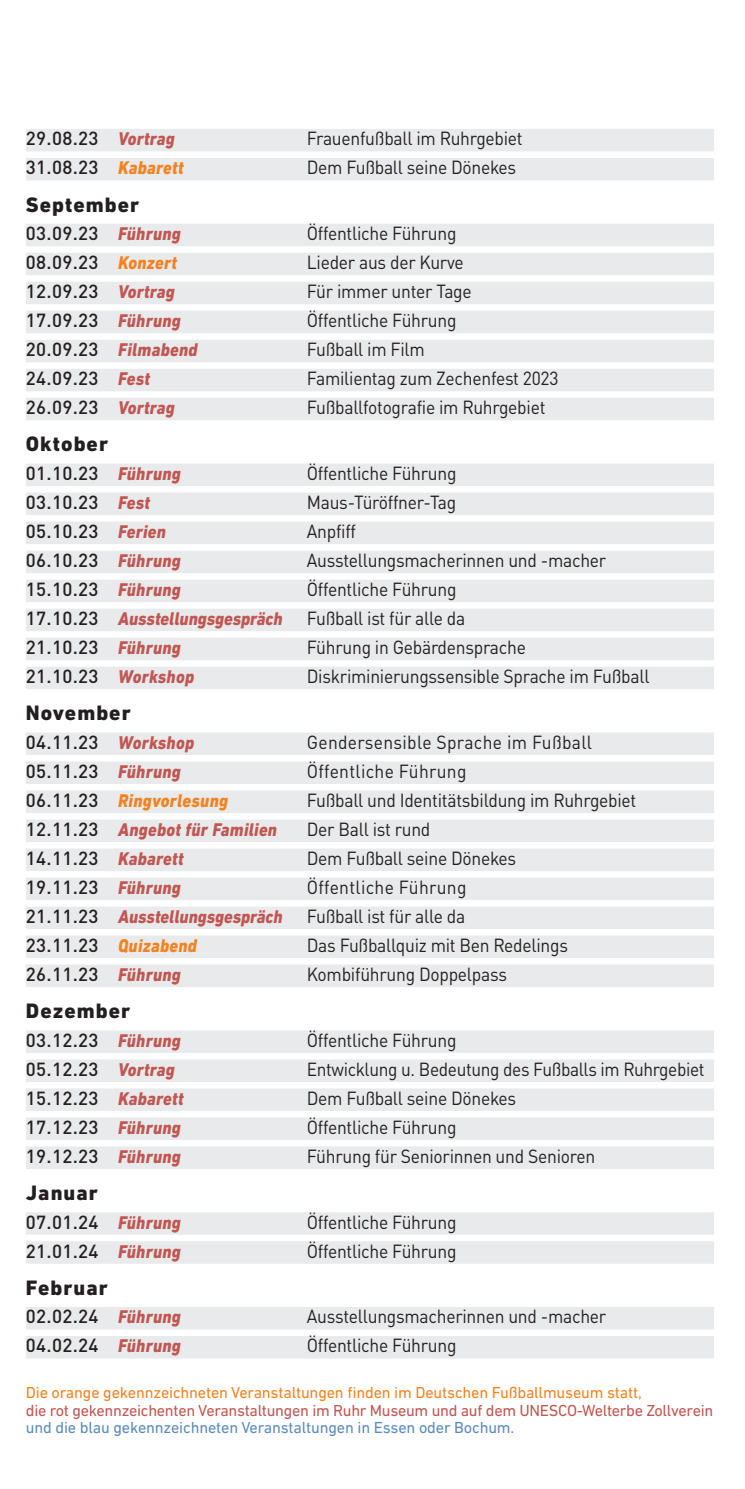
<style>
.page{position:relative;width:745px;height:1489px;background:#fff}
.page>*{position:absolute;margin:0;border:0;box-sizing:border-box;transform-origin:0 0}
.t1{font:800 21.25px "DIN Next LT Pro";letter-spacing:.05em;color:#231f20}
.t2{font:18.75px "DIN Pro";letter-spacing:-.015em;color:#231f20;scale:.93 1}
.t3{font:500 18.75px "DIN Pro";letter-spacing:.015em;color:#231f20}
.t4{font:italic 800 18.75px "DIN Next LT Pro";color:#c15652;scale:.9 1}
.t5{font:18.75px "DIN Pro";letter-spacing:.015em;color:#231f20;scale:.93 1}
.t6{font:18.75px "DIN Pro";letter-spacing:-.015em;color:#231f20;scale:.92 1}
.t7{font:italic 800 18.75px "DIN Next LT Pro";letter-spacing:.015em;color:#f58220;scale:.9 1}
.t8{font:16.25px "DIN Next LT Pro";letter-spacing:-.02em;color:#c15652}
.t9{font:16.25px "DIN Next LT Pro";letter-spacing:-.01em;color:#f58220}
.t10{font:16.25px "DIN Next LT Pro";letter-spacing:-.01em;color:#5c8bbe}
.s1{font-family:"DIN Next LT Pro";font-weight:800;font-style:italic;color:#c15652}
.s2{font-family:"DIN Next LT Pro";font-weight:800;font-style:italic;color:#f58220}
.s3{font-family:"DIN Pro";font-weight:500;font-style:normal;color:#231f20}
</style>
<div class="page">
<div style="left:26px;top:129px;width:687px;height:22px;background:#e9eaeb"></div>
<div style="left:26px;top:158px;width:687px;height:22px;background:#e9eaeb"></div>
<div style="left:26px;top:224px;width:687px;height:22px;background:#e9eaeb"></div>
<div style="left:26px;top:253px;width:687px;height:22px;background:#e9eaeb"></div>
<div style="left:26px;top:282px;width:687px;height:22px;background:#e9eaeb"></div>
<div style="left:26px;top:311px;width:687px;height:22px;background:#e9eaeb"></div>
<div style="left:26px;top:340px;width:687px;height:22px;background:#e9eaeb"></div>
<div style="left:26px;top:369px;width:687px;height:22px;background:#e9eaeb"></div>
<div style="left:26px;top:398px;width:687px;height:22px;background:#e9eaeb"></div>
<div style="left:26px;top:463px;width:687px;height:23px;background:#e9eaeb"></div>
<div style="left:26px;top:492px;width:687px;height:23px;background:#e9eaeb"></div>
<div style="left:26px;top:521px;width:687px;height:23px;background:#e9eaeb"></div>
<div style="left:26px;top:550px;width:687px;height:23px;background:#e9eaeb"></div>
<div style="left:26px;top:579px;width:687px;height:23px;background:#e9eaeb"></div>
<div style="left:26px;top:608px;width:687px;height:23px;background:#e9eaeb"></div>
<div style="left:26px;top:637px;width:687px;height:23px;background:#e9eaeb"></div>
<div style="left:26px;top:666px;width:687px;height:23px;background:#e9eaeb"></div>
<div style="left:26px;top:732px;width:687px;height:23px;background:#e9eaeb"></div>
<div style="left:26px;top:761px;width:687px;height:23px;background:#e9eaeb"></div>
<div style="left:26px;top:790px;width:687px;height:23px;background:#e9eaeb"></div>
<div style="left:26px;top:819px;width:687px;height:23px;background:#e9eaeb"></div>
<div style="left:26px;top:848px;width:687px;height:23px;background:#e9eaeb"></div>
<div style="left:26px;top:877px;width:687px;height:23px;background:#e9eaeb"></div>
<div style="left:26px;top:906px;width:687px;height:23px;background:#e9eaeb"></div>
<div style="left:26px;top:935px;width:687px;height:23px;background:#e9eaeb"></div>
<div style="left:26px;top:964px;width:687px;height:23px;background:#e9eaeb"></div>
<div style="left:26px;top:1030px;width:687px;height:22px;background:#e9eaeb"></div>
<div style="left:26px;top:1059px;width:687px;height:22px;background:#e9eaeb"></div>
<div style="left:26px;top:1088px;width:687px;height:22px;background:#e9eaeb"></div>
<div style="left:26px;top:1117px;width:687px;height:22px;background:#e9eaeb"></div>
<div style="left:26px;top:1146px;width:687px;height:22px;background:#e9eaeb"></div>
<div style="left:26px;top:1212px;width:687px;height:22px;background:#e9eaeb"></div>
<div style="left:26px;top:1241px;width:687px;height:22px;background:#e9eaeb"></div>
<div style="left:26px;top:1306px;width:687px;height:23px;background:#e9eaeb"></div>
<div style="left:26px;top:1335px;width:687px;height:23px;background:#e9eaeb"></div>
<p class="t3" style="left:26px;top:132px;width:150px">29.08.23 <span class="s1">Vortrag</span></p>
<p class="t2" style="left:306px;top:132px;width:233px">Frauenfußball im Ruhrgebiet</p>
<p class="t3" style="left:26px;top:161px;width:159px">31.08.23 <span class="s2">Kabarett</span></p>
<p class="t2" style="left:306px;top:161px;width:226px">Dem Fußball seine Dönekes</p>
<p class="t1" style="left:26px;top:192px;width:115px">September</p>
<p class="t3" style="left:26px;top:227px;width:156px">03.09.23 <span class="s1">Führung</span></p>
<p class="t2" style="left:306px;top:227px;width:162px">Öffentliche Führung</p>
<p class="t3" style="left:26px;top:256px;width:152px">08.09.23 <span class="s2">Konzert</span></p>
<p class="t2" style="left:306px;top:256px;width:170px">Lieder aus der Kurve</p>
<p class="t3" style="left:26px;top:285px;width:150px">12.09.23 <span class="s1">Vortrag</span></p>
<p class="t2" style="left:306px;top:285px;width:179px">Für immer unter Tage</p>
<p class="t3" style="left:26px;top:314px;width:156px">17.09.23 <span class="s1">Führung</span></p>
<p class="t2" style="left:306px;top:314px;width:162px">Öffentliche Führung</p>
<p class="t4" style="left:26px;top:342px;width:192px"><span class="s3">20.09.23</span> Filmabend</p>
<p class="t2" style="left:306px;top:343px;width:128px">Fußball im Film</p>
<p class="t3" style="left:26px;top:372px;width:126px">24.09.23 <span class="s1">Fest</span></p>
<p class="t2" style="left:306px;top:372px;width:272px">Familientag zum Zechenfest 2023</p>
<p class="t3" style="left:26px;top:401px;width:150px">26.09.23 <span class="s1">Vortrag</span></p>
<p class="t2" style="left:306px;top:401px;width:258px">Fußballfotografie im Ruhrgebiet</p>
<p class="t1" style="left:26px;top:431px;width:84px">Oktober</p>
<p class="t3" style="left:26px;top:466px;width:156px">01.10.23 <span class="s1">Führung</span></p>
<p class="t2" style="left:306px;top:466px;width:162px">Öffentliche Führung</p>
<p class="t3" style="left:26px;top:495px;width:126px">03.10.23 <span class="s1">Fest</span></p>
<p class="t2" style="left:306px;top:495px;width:162px">Maus-Türöffner-Tag</p>
<p class="t3" style="left:26px;top:524px;width:141px">05.10.23 <span class="s1">Ferien</span></p>
<p class="t2" style="left:306px;top:524px;width:54px">Anpfiff</p>
<p class="t3" style="left:26px;top:553px;width:156px">06.10.23 <span class="s1">Führung</span></p>
<p class="t2" style="left:306px;top:553px;width:323px">Ausstellungsmacherinnen und -macher</p>
<p class="t3" style="left:26px;top:582px;width:156px">15.10.23 <span class="s1">Führung</span></p>
<p class="t2" style="left:306px;top:582px;width:162px">Öffentliche Führung</p>
<p class="t4" style="left:26px;top:611px;width:287px"><span class="s3">17.10.23</span> Ausstellungsgespräch</p>
<p class="t2" style="left:306px;top:611px;width:172px">Fußball ist für alle da</p>
<p class="t3" style="left:26px;top:640px;width:156px">21.10.23 <span class="s1">Führung</span></p>
<p class="t2" style="left:306px;top:640px;width:237px">Führung in Gebärdensprache</p>
<p class="t3" style="left:26px;top:669px;width:170px">21.10.23 <span class="s1">Workshop</span></p>
<p class="t2" style="left:306px;top:669px;width:370px">Diskriminierungssensible Sprache im Fußball</p>
<p class="t1" style="left:26px;top:700px;width:106px">November</p>
<p class="t3" style="left:26px;top:735px;width:170px">04.11.23 <span class="s1">Workshop</span></p>
<p class="t5" style="left:306px;top:735px;width:308px">Gendersensible Sprache im Fußball</p>
<p class="t3" style="left:26px;top:764px;width:156px">05.11.23 <span class="s1">Führung</span></p>
<p class="t5" style="left:306px;top:764px;width:173px">Öffentliche Führung</p>
<p class="t7" style="left:26px;top:793px;width:226px"><span class="s3">06.11.23</span> Ringvorlesung</p>
<p class="t2" style="left:306px;top:793px;width:356px">Fußball und Identitätsbildung im Ruhrgebiet</p>
<p class="t4" style="left:26px;top:822px;width:280px"><span class="s3">12.11.23</span> Angebot für Familien</p>
<p class="t2" style="left:306px;top:822px;width:134px">Der Ball ist rund</p>
<p class="t3" style="left:26px;top:851px;width:159px">14.11.23 <span class="s1">Kabarett</span></p>
<p class="t2" style="left:306px;top:851px;width:226px">Dem Fußball seine Dönekes</p>
<p class="t3" style="left:26px;top:880px;width:156px">19.11.23 <span class="s1">Führung</span></p>
<p class="t5" style="left:306px;top:880px;width:173px">Öffentliche Führung</p>
<p class="t4" style="left:26px;top:909px;width:287px"><span class="s3">21.11.23</span> Ausstellungsgespräch</p>
<p class="t2" style="left:306px;top:909px;width:172px">Fußball ist für alle da</p>
<p class="t7" style="left:26px;top:938px;width:191px"><span class="s3">23.11.23</span> Quizabend</p>
<p class="t2" style="left:306px;top:938px;width:282px">Das Fußballquiz mit Ben Redelings</p>
<p class="t3" style="left:26px;top:967px;width:156px">26.11.23 <span class="s1">Führung</span></p>
<p class="t2" style="left:306px;top:967px;width:217px">Kombiführung Doppelpass</p>
<p class="t1" style="left:26px;top:998px;width:106px">Dezember</p>
<p class="t3" style="left:26px;top:1033px;width:156px">03.12.23 <span class="s1">Führung</span></p>
<p class="t2" style="left:306px;top:1033px;width:162px">Öffentliche Führung</p>
<p class="t3" style="left:26px;top:1062px;width:150px">05.12.23 <span class="s1">Vortrag</span></p>
<p class="t6" style="left:306px;top:1062px;width:434px">Entwicklung u. Bedeutung des Fußballs im Ruhrgebiet</p>
<p class="t3" style="left:26px;top:1091px;width:159px">15.12.23 <span class="s1">Kabarett</span></p>
<p class="t2" style="left:306px;top:1091px;width:226px">Dem Fußball seine Dönekes</p>
<p class="t3" style="left:26px;top:1120px;width:156px">17.12.23 <span class="s1">Führung</span></p>
<p class="t2" style="left:306px;top:1120px;width:162px">Öffentliche Führung</p>
<p class="t3" style="left:26px;top:1149px;width:156px">19.12.23 <span class="s1">Führung</span></p>
<p class="t2" style="left:306px;top:1149px;width:311px">Führung für Seniorinnen und Senioren</p>
<p class="t1" style="left:26px;top:1180px;width:74px">Januar</p>
<p class="t3" style="left:26px;top:1215px;width:156px">07.01.24 <span class="s1">Führung</span></p>
<p class="t2" style="left:306px;top:1215px;width:162px">Öffentliche Führung</p>
<p class="t3" style="left:26px;top:1244px;width:156px">21.01.24 <span class="s1">Führung</span></p>
<p class="t2" style="left:306px;top:1244px;width:162px">Öffentliche Führung</p>
<p class="t1" style="left:26px;top:1274px;width:83px">Februar</p>
<p class="t3" style="left:26px;top:1309px;width:156px">02.02.24 <span class="s1">Führung</span></p>
<p class="t2" style="left:306px;top:1309px;width:323px">Ausstellungsmacherinnen und -macher</p>
<p class="t3" style="left:26px;top:1338px;width:156px">04.02.24 <span class="s1">Führung</span></p>
<p class="t2" style="left:306px;top:1338px;width:162px">Öffentliche Führung</p>
<p class="t9" style="left:26px;top:1386px;width:617px">Die orange gekennzeichneten Veranstaltungen finden im Deutschen Fußballmuseum statt,</p>
<p class="t8" style="left:26px;top:1404px;width:688px">die rot gekennzeichenten Veranstaltungen im Ruhr Museum und auf dem UNESCO-Welterbe Zollverein</p>
<p class="t10" style="left:26px;top:1421px;width:489px">und die blau gekennzeichneten Veranstaltungen in Essen oder Bochum.</p>
</div>
